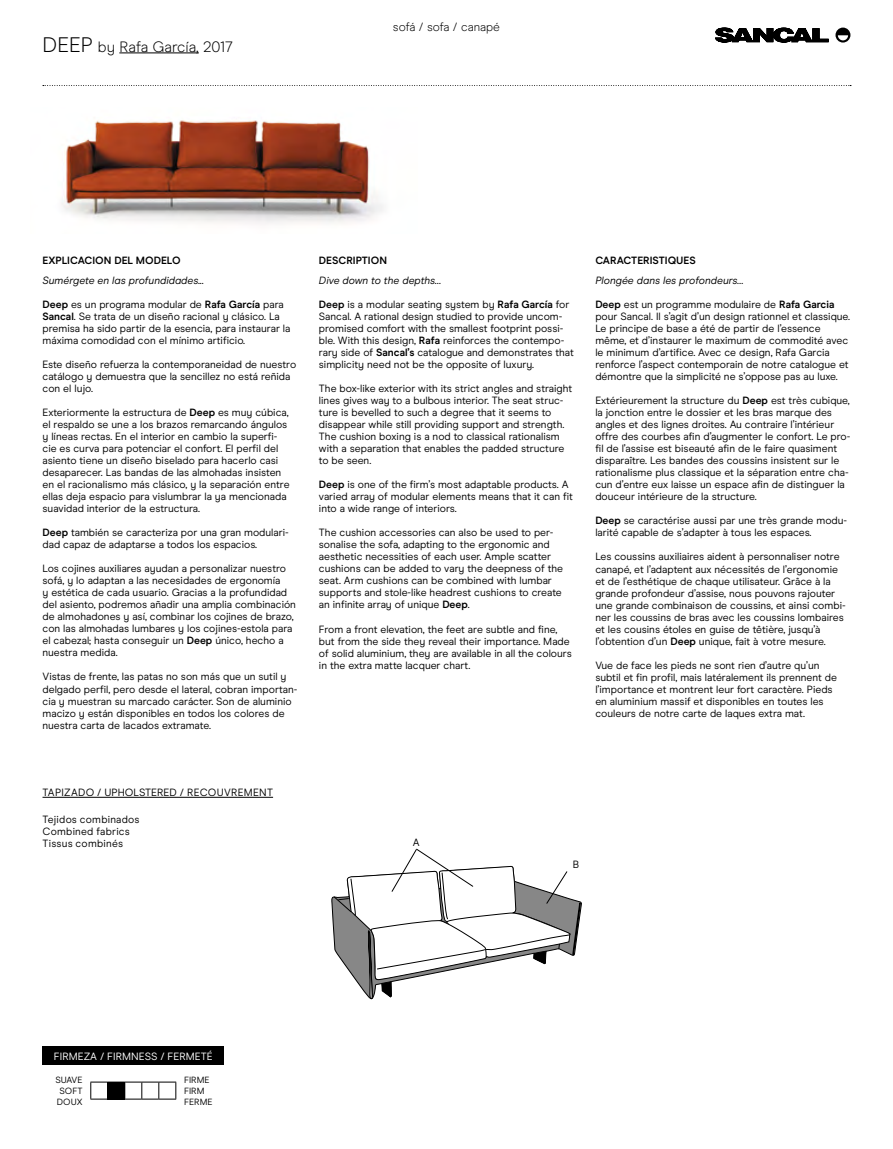
<style>
.page{position:relative;width:893px;height:1149px;background:#fff}
.page>*{position:absolute;margin:0;border:0;box-sizing:border-box;transform-origin:0 0}
.t1{font:300 15px "Modern Era";color:#000}
.t2{font:300 12px "Modern Era";color:#000}
.t3{font:10.5px/12px "Modern Era";color:#000}
.t4{font:10.5px/12px "Modern Era";letter-spacing:.02em;color:#000}
.t5{font:italic 10.5px "Modern Era";color:#000}
.t6{font:700 10.5px "Modern Era";color:#000}
.t7{font:10.5px "Modern Era";color:#fff}
.t8{font:9px/10.8px "Modern Era";color:#000;text-align:justify}
.s1{font-size:21px}
.s2{font-weight:700}
</style>
<div class="page">
<svg style="left:835px;top:28px;width:15px;height:15px"></svg>
<svg style="left:715px;top:28px;width:114px;height:15px"></svg>
<hr style="left:119px;top:52px;width:80px;height:1px;background:#000">
<svg style="left:43px;top:85px;width:808px;height:1px"></svg>
<div style="left:43px;top:1046px;width:181px;height:18px;background:#000"></div>
<svg style="left:90px;top:1081px;width:86px;height:18px"></svg>
<svg style="left:331px;top:848px;width:251px;height:152px"></svg>
<hr style="left:43px;top:796px;width:230px;height:1px;background:#000">
<img style="left:61px;top:120px;width:322px;height:104px">
<h1 class="t1" style="left:43px;top:38px;width:192px"><span class="s1">DEEP</span> by Rafa García, 2017</h1>
<p class="t2" style="left:393px;top:20px;width:109px">sofá / sofa / canapé</p>
<p class="t6" style="left:43px;top:254px;width:140px">EXPLICACION DEL MODELO</p>
<p class="t5" style="left:43px;top:274px;width:163px">Sumérgete en las profundidades...</p>
<p class="t3" style="left:43px;top:298px;width:249px"><span class="s2">Deep</span> es un programa modular de <span class="s2">Rafa García</span> para <span class="s2">Sancal</span>. Se trata de un diseño racional y clásico. La premisa ha sido partir de la esencia, para instaurar la máxima comodidad con el mínimo artificio.</p>
<p class="t3" style="left:43px;top:358px;width:255px">Este diseño refuerza la contemporaneidad de nuestro catálogo y demuestra que la sencillez no está reñida con el lujo.</p>
<p class="t3" style="left:43px;top:406px;width:249px">Exteriormente la estructura de <span class="s2">Deep</span> es muy cúbica, el respaldo se une a los brazos remarcando ángulos y líneas rectas. En el interior en cambio la superfi&shy;cie es curva para potenciar el confort. El perfil del asiento tiene un diseño biselado para hacerlo casi desaparecer. Las bandas de las almohadas insisten en el racionalismo más clásico, y la separación entre ellas deja espacio para vislumbrar la ya mencionada suavidad interior de la estructura.</p>
<p class="t3" style="left:43px;top:526px;width:248px"><span class="s2">Deep</span> también se caracteriza por una gran modulari&shy;dad capaz de adaptarse a todos los espacios.</p>
<p class="t3" style="left:43px;top:562px;width:255px">Los cojines auxiliares ayudan a personalizar nuestro sofá, y lo adaptan a las necesidades de ergonomía<br>y estética de cada usuario. Gracias a la profundidad del asiento, podremos añadir una amplia combinación de almohadones y así, combinar los cojines de brazo, con las almohadas lumbares y los cojines-estola para el cabezal; hasta conseguir un <span class="s2">Deep</span> único, hecho a nuestra medida.</p>
<p class="t3" style="left:43px;top:670px;width:256px">Vistas de frente, las patas no son más que un sutil y delgado perfil, pero desde el lateral, cobran importan&shy;cia y muestran su marcado carácter. Son de aluminio macizo y están disponibles en todos los colores de nuestra carta de lacados extramate.</p>
<p class="t6" style="left:319px;top:254px;width:70px">DESCRIPTION</p>
<p class="t5" style="left:319px;top:274px;width:124px">Dive down to the depths…</p>
<p class="t3" style="left:319px;top:298px;width:257px"><span class="s2">Deep</span> is a modular seating system by <span class="s2">Rafa García</span> for Sancal. A rational design studied to provide uncom&shy;promised comfort with the smallest footprint possi&shy;ble. With this design, <span class="s2">Rafa</span> reinforces the contempo&shy;rary side of <span class="s2">Sancal’s</span> catalogue and demonstrates that simplicity need not be the opposite of luxury.</p>
<p class="t3" style="left:319px;top:382px;width:255px">The box-like exterior with its strict angles and straight lines gives way to a bulbous interior. The seat struc&shy;ture is bevelled to such a degree that it seems to disappear while still providing support and strength.<br>The cushion boxing is a nod to classical rationalism with a separation that enables the padded structure to be seen.</p>
<p class="t3" style="left:319px;top:478px;width:255px"><span class="s2">Deep</span> is one of the firm’s most adaptable products. A varied array of modular elements means that it can fit into a wide range of interiors.</p>
<p class="t3" style="left:319px;top:526px;width:246px">The cushion accessories can also be used to per&shy;sonalise the sofa, adapting to the ergonomic and aesthetic necessities of each user. Ample scatter cushions can be added to vary the deepness of the seat. Arm cushions can be combined with lumbar supports and stole-like headrest cushions to create an infinite array of unique <span class="s2">Deep</span>.</p>
<p class="t3" style="left:319px;top:622px;width:254px">From a front elevation, the feet are subtle and fine, but from the side they reveal their importance. Made of solid aluminium, they are available in all the colours in the extra matte lacquer chart.</p>
<p class="t6" style="left:595px;top:254px;width:102px">CARACTERISTIQUES</p>
<p class="t5" style="left:595px;top:274px;width:150px">Plongée dans les profondeurs…</p>
<p class="t3" style="left:595px;top:298px;width:256px"><span class="s2">Deep</span> est un programme modulaire de <span class="s2">Rafa Garcia </span>pour Sancal. Il s’agit d’un design rationnel et classique.<br>Le principe de base a été de partir de l’essence même, et d’instaurer le maximum de commodité avec le minimum d’artifice. Avec ce design, Rafa Garcia renforce l’aspect contemporain de notre catalogue et démontre que la simplicité ne s’oppose pas au luxe.</p>
<p class="t3" style="left:595px;top:394px;width:257px">Extérieurement la structure du <span class="s2">Deep</span> est très cubique, la jonction entre le dossier et les bras marque des angles et des lignes droites. Au contraire l’intérieur offre des courbes afin d’augmenter le confort. Le pro&shy;fil de l’assise est biseauté afin de le faire quasiment disparaître. Les bandes des coussins insistent sur le rationalisme plus classique et la séparation entre cha&shy;cun d’entre eux laisse un espace afin de distinguer la douceur intérieure de la structure.</p>
<p class="t3" style="left:595px;top:514px;width:253px"><span class="s2">Deep</span> se caractérise aussi par une très grande modu&shy;larité capable de s’adapter à tous les espaces.</p>
<p class="t3" style="left:595px;top:550px;width:252px">Les coussins auxiliaires aident à personnaliser notre canapé, et l’adaptent aux nécessités de l’ergonomie et de l’esthétique de chaque utilisateur. Grâce à la grande profondeur d’assise, nous pouvons rajouter une grande combinaison de coussins, et ainsi combi&shy;ner les coussins de bras avec les coussins lombaires et les cousins étoles en guise de têtière, jusqu’à l’obtention d’un <span class="s2">Deep</span> unique, fait à votre mesure.</p>
<p class="t3" style="left:595px;top:658px;width:243px">Vue de face les pieds ne sont rien d’autre qu’un subtil et fin profil, mais latéralement ils prennent de l’importance et montrent leur fort caractère. Pieds en aluminium massif et disponibles en toutes les couleurs de notre carte de laques extra mat.</p>
<p class="t4" style="left:43px;top:786px;width:232px">TAPIZADO / UPHOLSTERED / RECOUVREMENT</p>
<p class="t4" style="left:43px;top:813px;width:99px">Tejidos combinados<br>Combined fabrics<br>Tissus combinés</p>
<p class="t3" style="left:413px;top:835px;width:8px">A</p>
<p class="t3" style="left:573px;top:857px;width:8px">B</p>
<p class="t7" style="left:54px;top:1049px;width:160px">FIRMEZA / FIRMNESS / FERMETÉ</p>
<p class="t8" style="left:55px;top:1074px;width:29px">SUAVE SOFT DOUX</p>
<p class="t8" style="left:184px;top:1074px;width:30px;text-align:left">FIRME<br>FIRM<br>FERME</p>
</div>
